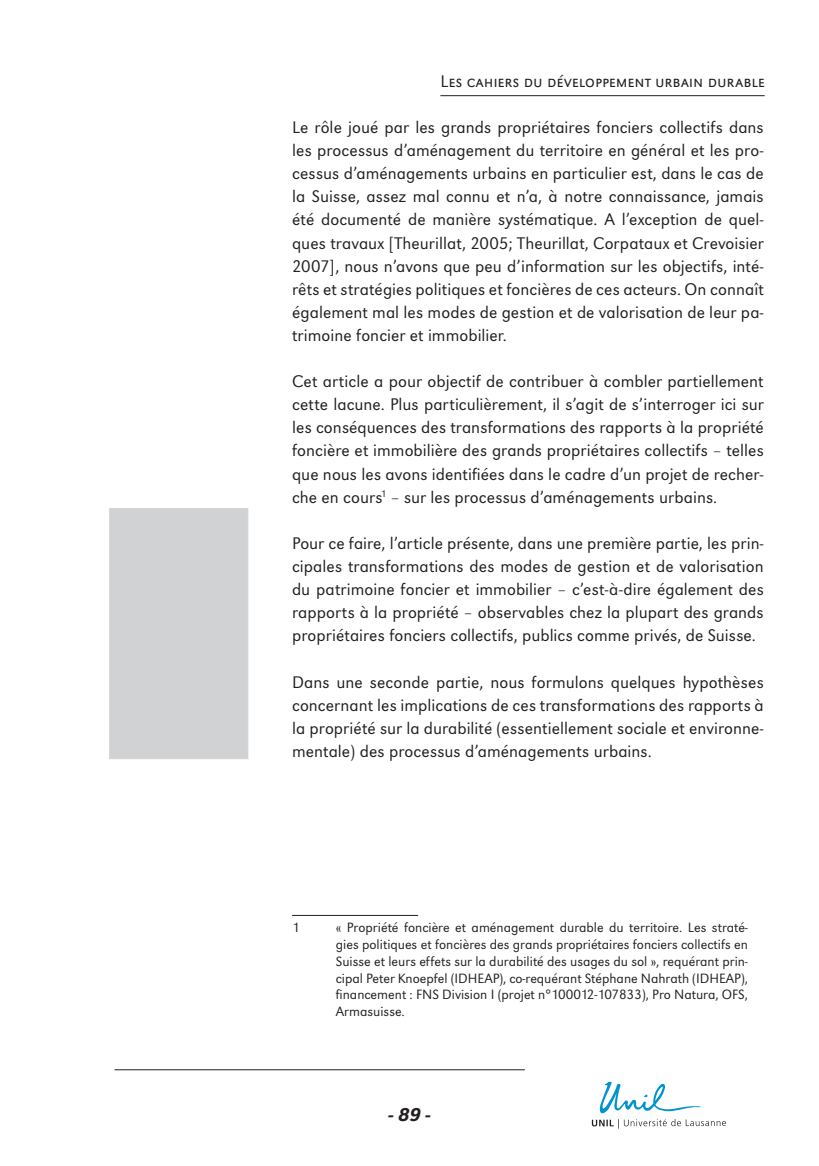
<style>
.page{position:relative;width:819px;height:1166px;background:#fff}
.page>*{position:absolute;margin:0;border:0;box-sizing:border-box;transform-origin:0 0}
.t1{font:italic 500 19.25px "URW Grotesk T";color:#231f20}
.t2{font:300 17.5px/23.1px "URW Grotesk T";letter-spacing:.005em;color:#231f20;text-align:justify}
.t3{font:300 17.5px "URW Grotesk SCT";letter-spacing:.005em;color:#231f20}
.t4{font:300 14px/16.8px "URW Grotesk T";color:#231f20;text-align:justify}
</style>
<div class="page">
<hr style="left:440px;top:95px;width:324px;height:1px;background:#231f20">
<svg style="left:591px;top:1081px;width:135px;height:48px"></svg>
<div style="left:109px;top:508px;width:139px;height:251px;background:#d1d2d4"></div>
<hr style="left:114px;top:1069px;width:411px;height:1px;background:#231f20">
<hr style="left:292px;top:915px;width:126px;height:1px;background:#231f20">
<p class="t3" style="left:440px;top:71px;width:326px">Les cahiers du développement urbain durable</p>
<p class="t2" style="left:292px;top:115px;width:473px">Le rôle joué par les grands propriétaires fonciers collectifs dans les processus d’aménagement du territoire en général et les pro&shy;cessus d’aménagements urbains en particulier est, dans le cas de la Suisse, assez mal connu et n’a, à notre connaissance, jamais été documenté de manière systématique. A l’exception de quel&shy;ques travaux [Theurillat, 2005; Theurillat, Corpataux et Crevoisier 2007], nous n’avons que peu d’information sur les objectifs, inté&shy;rêts et stratégies politiques et foncières de ces acteurs. On connaît également mal les modes de gestion et de valorisation de leur pa&shy;trimoine foncier et immobilier.</p>
<p class="t2" style="left:292px;top:370px;width:473px">Cet article a pour objectif de contribuer à combler partiellement cette lacune. Plus particulièrement, il s’agit de s’interroger ici sur les conséquences des transformations des rapports à la propriété foncière et immobilière des grands propriétaires collectifs – telles que nous les avons identifiées dans le cadre d’un projet de recher&shy;che en cours<sup>1</sup> – sur les processus d’aménagements urbains.</p>
<p class="t2" style="left:292px;top:531px;width:473px">Pour ce faire, l’article présente, dans une première partie, les prin&shy;cipales transformations des modes de gestion et de valorisation du patrimoine foncier et immobilier – c’est-à-dire également des rapports à la propriété – observables chez la plupart des grands propriétaires fonciers collectifs, publics comme privés, de Suisse.</p>
<p class="t2" style="left:292px;top:670px;width:473px">Dans une seconde partie, nous formulons quelques hypothèses concernant les implications de ces transformations des rapports à la propriété sur la durabilité (essentiellement sociale et environne&shy;mentale) des processus d’aménagements urbains.</p>
<p class="t4" style="left:292px;top:919px;width:9px">1</p>
<p class="t4" style="left:336px;top:919px;width:413px">« Propriété foncière et aménagement durable du territoire. Les straté&shy;gies politiques et foncières des grands propriétaires fonciers collectifs en Suisse et leurs effets sur la durabilité des usages du sol », requérant prin&shy;cipal Peter Knoepfel (IDHEAP), co-requérant Stéphane Nahrath (IDHEAP), financement : FNS Division I (projet n°100012-107833), Pro Natura, OFS, Armasuisse.</p>
<p class="t1" style="left:388px;top:1103px;width:43px">- 89 -</p>
</div>
